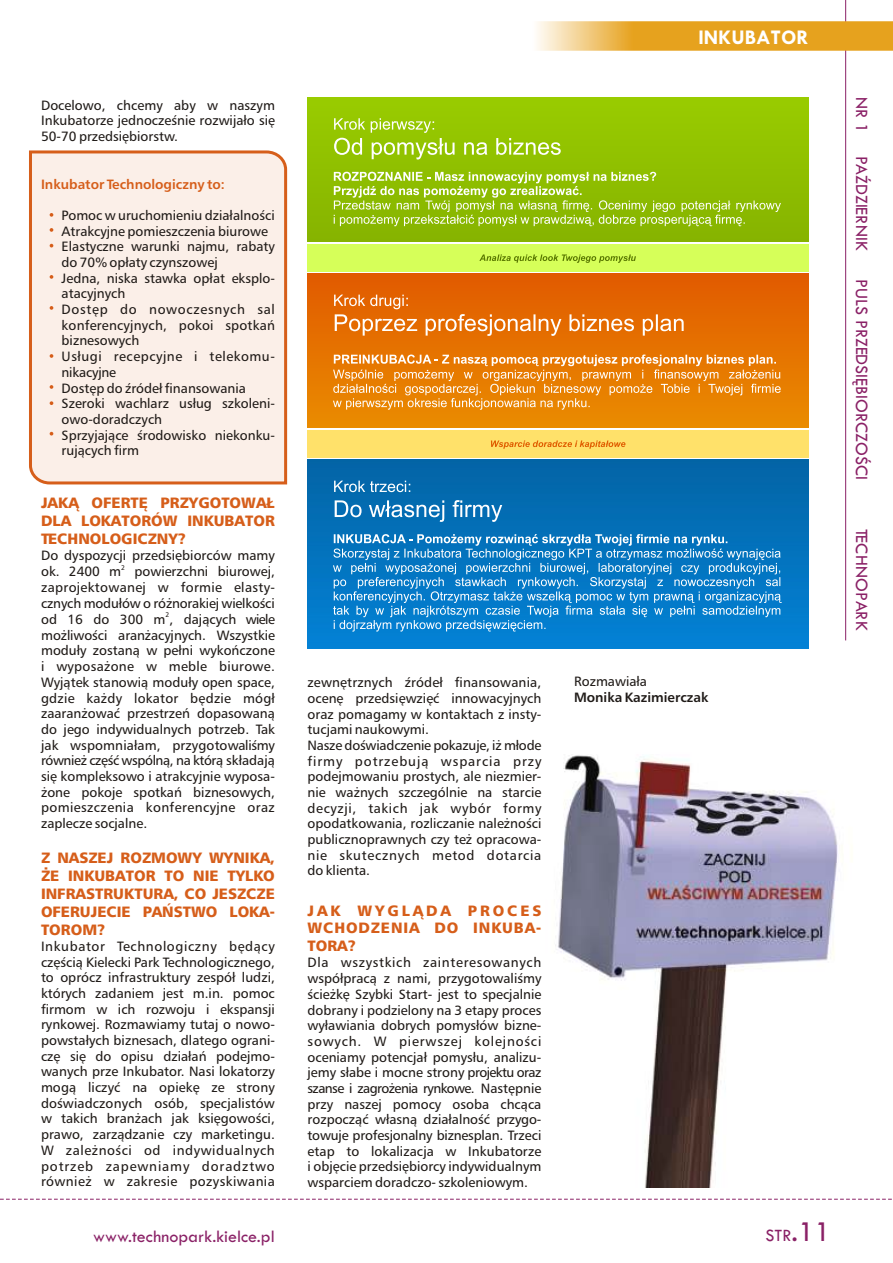
<style>
.page{position:relative;width:893px;height:1263px;background:#fff}
.page>*{position:absolute;margin:0;border:0;box-sizing:border-box;transform-origin:0 0}
.t1{font:500 21px "Tw Cen";color:#fff}
.t2{font:500 18px "Tw Cen";color:#8a2166}
.t3{font:15px/17.9px "Humanist 777 Blk AT";color:#d65e1a;text-align:justify}
.t4{font:13.5px/15.8px "Humanist 777 AT";color:#1f1a17;text-align:justify}
.t5{font:700 13.5px/15.9px "Humanist 777 AT";color:#1f1a17}
.t6{font:700 13.5px "Humanist 777 AT";color:#d65e1a}
.t7{font:6.75px "Humanist 777 AT";color:#1f1a17}
.s1{font-weight:400}
.s2{font-size:30px}
</style>
<div class="page">
<div style="left:29px;top:150px;width:259px;height:335px;background:#fbefe8"></div>
<hr style="left:845px;top:0;width:1px;height:640px;background:#8a2166">
<svg style="left:0;top:1199px;width:892px;height:1px"></svg>
<img style="left:537px;top:21px;width:356px;height:30px">
<svg style="left:50px;top:213px;width:3px;height:4px"></svg>
<svg style="left:50px;top:228px;width:3px;height:4px"></svg>
<svg style="left:50px;top:275px;width:3px;height:4px"></svg>
<svg style="left:50px;top:306px;width:3px;height:4px"></svg>
<svg style="left:50px;top:354px;width:3px;height:4px"></svg>
<svg style="left:50px;top:385px;width:3px;height:4px"></svg>
<svg style="left:50px;top:401px;width:3px;height:4px"></svg>
<img style="left:555px;top:755px;width:283px;height:432px">
<img style="left:308px;top:97px;width:500px;height:144px">
<div style="left:308px;top:245px;width:500px;height:26px;background:#d6ff59"></div>
<img style="left:308px;top:273px;width:500px;height:154px">
<div style="left:308px;top:431px;width:500px;height:26px;background:#ffe16a"></div>
<img style="left:308px;top:459px;width:500px;height:190px">
<svg style="left:334px;top:118px;width:227px;height:41px;background:#a3cd26"></svg>
<svg style="left:334px;top:172px;width:447px;height:54px;background:#a0c62d"></svg>
<svg style="left:479px;top:254px;width:157px;height:9px"></svg>
<svg style="left:334px;top:295px;width:350px;height:41px;background:#e77c23"></svg>
<svg style="left:334px;top:481px;width:76px;height:11px"></svg>
<svg style="left:335px;top:500px;width:167px;height:22px;background:#3b8dc3"></svg>
<svg style="left:333px;top:354px;width:448px;height:56px;background:#eb932c"></svg>
<svg style="left:491px;top:440px;width:134px;height:9px"></svg>
<svg style="left:333px;top:534px;width:449px;height:98px;background:#2c8ece"></svg>
<p class="t4" style="left:41px;top:98px;width:235px">Docelowo, chcemy aby w naszym Inkubatorze jednocześnie rozwijało się 50-70 przedsiębiorstw.</p>
<p class="t6" style="left:41px;top:178px;width:185px">Inkubator Technologiczny to:</p>
<p class="t4" style="left:62px;top:208px;width:215px;text-align:left">Pomoc w uruchomieniu działalności<br>Atrakcyjne pomieszczenia biurowe<br>Elastyczne warunki najmu, rabaty do 70% opłaty czynszowej<br>Jedna, niska stawka opłat eksplo&shy;atacyjnych<br>Dostęp do nowoczesnych sal konferencyjnych, pokoi spotkań biznesowych<br>Usługi recepcyjne i telekomu&shy;nikacyjne<br>Dostęp do źródeł finansowania<br>Szeroki wachlarz usług szkoleni&shy;owo-doradczych<br>Sprzyjające środowisko niekonku&shy;rujących firm</p>
<p class="t3" style="left:41px;top:495px;width:235px">JAKĄ OFERTĘ PRZYGOTOWAŁ DLA LOKATORÓW INKUBATOR TECHNOLOGICZNY?</p>
<p class="t4" style="left:41px;top:549px;width:235px">Do dyspozycji przedsiębiorców mamy</p>
<p class="t7" style="left:121px;top:565px;width:5px">2</p>
<p class="t4" style="left:41px;top:565px;width:235px">ok. 2400 m powierzchni biurowej, zaprojektowanej w formie elasty&shy;cznych modułów o różnorakiej wielkości</p>
<p class="t7" style="left:166px;top:612px;width:5px">2</p>
<p class="t4" style="left:41px;top:613px;width:235px">od 16 do 300 m , dających wiele możliwości aranżacyjnych. Wszystkie moduły zostaną w pełni wykończone i wyposażone w meble biurowe.<br>Wyjątek stanowią moduły open space, gdzie każdy lokator będzie mógł zaaranżować przestrzeń dopasowaną do jego indywidualnych potrzeb. Tak jak wspomniałam, przygotowaliśmy również część wspólną, na którą składają się kompleksowo i atrakcyjnie wyposa&shy;żone pokoje spotkań biznesowych, pomieszczenia konferencyjne oraz zaplecze socjalne.</p>
<p class="t3" style="left:41px;top:850px;width:235px">Z NASZEJ ROZMOWY WYNIKA, ŻE INKUBATOR TO NIE TYLKO INFRASTRUKTURA, CO JESZCZE OFERUJECIE PAŃSTWO LOKA-TOROM?</p>
<p class="t4" style="left:41px;top:939px;width:235px">Inkubator Technologiczny będący częścią Kielecki Park Technologicznego, to oprócz infrastruktury zespół ludzi, których zadaniem jest m.in. pomoc firmom w ich rozwoju i ekspansji rynkowej. Rozmawiamy tutaj o nowo&shy;powstałych biznesach, dlatego ograni&shy;czę się do opisu działań podejmo&shy;wanych prze Inkubator. Nasi lokatorzy mogą liczyć na opiekę ze strony doświadczonych osób, specjalistów w takich branżach jak księgowości, prawo, zarządzanie czy marketingu.<br>W zależności od indywidualnych potrzeb zapewniamy doradztwo również w zakresie pozyskiwania</p>
<p class="t4" style="left:308px;top:676px;width:235px;text-align:left">zewnętrznych źródeł finansowania, ocenę przedsięwzięć innowacyjnych oraz pomagamy w kontaktach z insty&shy;tucjami naukowymi.<br>Nasze doświadczenie pokazuje, iż młode firmy potrzebują wsparcia przy podejmowaniu prostych, ale niezmier&shy;nie ważnych szczególnie na starcie decyzji, takich jak wybór formy opodatkowania, rozliczanie należności publicznoprawnych czy też opracowa&shy;nie skutecznych metod dotarcia do klienta.</p>
<p class="t3" style="left:307px;top:903px;width:235px">JAK WYGLĄDA PROCES WCHODZENIA DO INKUBA-TORA?</p>
<p class="t4" style="left:307px;top:956px;width:235px">Dla wszystkich zainteresowanych współpracą z nami, przygotowaliśmy ścieżkę Szybki Start- jest to specjalnie dobrany i podzielony na 3 etapy proces wyławiania dobrych pomysłów bizne&shy;sowych. W pierwszej kolejności oceniamy potencjał pomysłu, analizu&shy;jemy słabe i mocne strony projektu oraz szanse i zagrożenia rynkowe. Następnie przy naszej pomocy osoba chcąca rozpocząć własną działalność przygo&shy;towuje profesjonalny biznesplan. Trzeci etap to lokalizacja w Inkubatorze i objęcie przedsiębiorcy indywidualnym wsparciem doradczo- szkoleniowym.</p>
<p class="t1" style="left:698px;top:30px;width:112px">INKUBATOR</p>
<p class="t5" style="left:574px;top:675px;width:136px"><span class="s1">Rozmawiała<br></span>Monika Kazimierczak</p>
<p class="t2" style="left:93px;top:1229px;width:183px">www.technopark.kielce.pl</p>
<p class="t2" style="left:765px;top:1229px;width:67px">STR<span class="s2">.11</span></p>
<p class="t2" style="left:869px;top:97px;width:37px;rotate:90deg">NR 1</p>
<p class="t2" style="left:869px;top:156px;width:96px;rotate:90deg">PAŹDZIERNIK</p>
<p class="t2" style="left:869px;top:279px;width:202px;rotate:90deg">PULS PRZEDSIĘBIORCZOŚCI</p>
<p class="t2" style="left:869px;top:529px;width:103px;rotate:90deg">TECHNOPARK</p>
</div>
